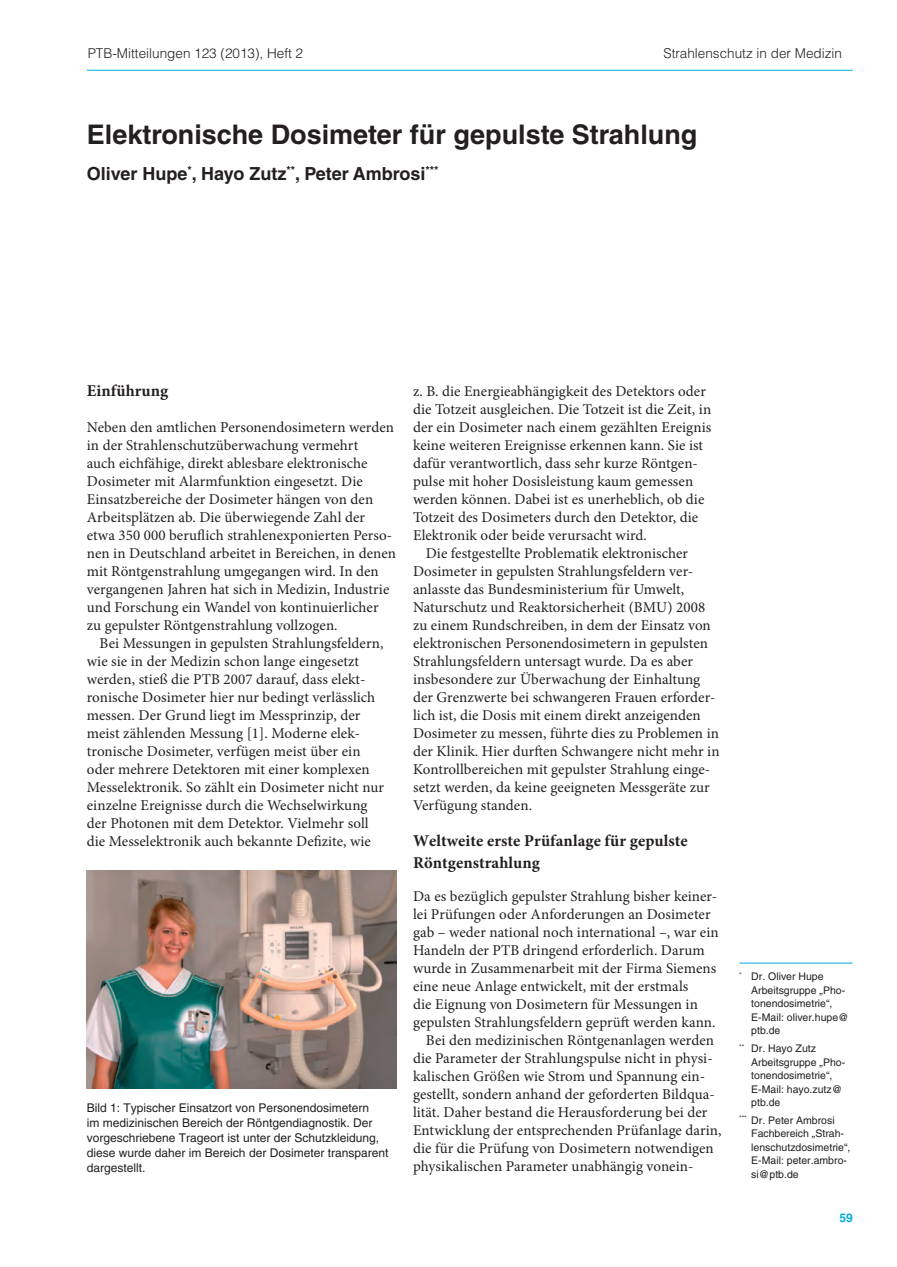
<style>
.page{position:relative;width:897px;height:1267px;background:#fff}
.page>*{position:absolute;margin:0;border:0;box-sizing:border-box;transform-origin:0 0}
.t1{font:700 27px "Helvetica LT Std";color:#231f20}
.t2{font:700 18px "Helvetica LT Std";color:#231f20}
.t3{font:700 16.5px/21px "Minion Pro";letter-spacing:.005em;color:#231f20}
.t4{font:15px/18px "Minion Pro";letter-spacing:.005em;color:#231f20}
.t5{font:300 13.5px "Helvetica LT Std";color:#231f20}
.t6{font:12px/15px "Helvetica LT Std";color:#231f20}
.t7{font:700 12px "Helvetica LT Std";color:#00acdd}
.t8{font:10.5px/13.5px "Helvetica LT Std";color:#231f20}
</style>
<div class="page">
<hr style="left:87px;top:70px;width:765px;height:1px;background:#00acdd">
<img style="left:87px;top:870px;width:309px;height:218px">
<hr style="left:739px;top:962px;width:113px;height:1px;background:#00acdd">
<p class="t5" style="left:88px;top:45px;width:217px">PTB-Mitteilungen 123 (2013), Heft 2</p>
<p class="t5" style="left:663px;top:45px;width:180px">Strahlenschutz in der Medizin</p>
<h1 class="t1" style="left:87px;top:118px;width:612px">Elektronische Dosimeter für gepulste Strahlung</h1>
<p class="t2" style="left:87px;top:163px;width:353px">Oliver Hupe<sup>*</sup>, Hayo Zutz<sup>**</sup>, Peter Ambrosi<sup>***</sup></p>
<p class="t3" style="left:87px;top:380px;width:83px">Einführung</p>
<p class="t4" style="left:87px;top:418px;width:310px">Neben den amtlichen Personendosimetern werden in der Strahlenschutzüberwachung vermehrt<br>auch eichfähige, direkt ablesbare elektronische Dosimeter mit Alarmfunktion eingesetzt. Die Einsatzbereiche der Dosimeter hängen von den Arbeitsplätzen ab. Die überwiegende Zahl der etwa 350 000 beruflich strahlenexponierten Perso&shy;nen in Deutschland arbeitet in Bereichen, in denen mit Röntgenstrahlung umgegangen wird. In den vergangenen Jahren hat sich in Medizin, Industrie und Forschung ein Wandel von kontinuierlicher zu gepulster Röntgenstrahlung vollzogen.</p>
<p class="t4" style="left:87px;top:634px;width:299px;text-indent:13px">Bei Messungen in gepulsten Strahlungsfeldern, wie sie in der Medizin schon lange eingesetzt werden, stieß die PTB 2007 darauf, dass elekt&shy;ronische Dosimeter hier nur bedingt verlässlich messen. Der Grund liegt im Messprinzip, der meist zählenden Messung [1]. Moderne elek&shy;tronische Dosimeter, verfügen meist über ein oder mehrere Detektoren mit einer komplexen Messelektronik. So zählt ein Dosimeter nicht nur einzelne Ereignisse durch die Wechselwirkung der Photonen mit dem Detektor. Vielmehr soll die Messelektronik auch bekannte Defizite, wie</p>
<p class="t6" style="left:87px;top:1100px;width:303px">Bild 1: Typischer Einsatzort von Personendosimetern<br>im medizinischen Bereich der Röntgendiagnostik. Der vorgeschriebene Trageort ist unter der Schutzkleidung, diese wurde daher im Bereich der Dosimeter transparent dargestellt.</p>
<p class="t4" style="left:413px;top:382px;width:294px">z. B. die Energieabhängigkeit des Detektors oder</p>
<p class="t4" style="left:413px;top:400px;width:299px">die Totzeit ausgleichen. Die Totzeit ist die Zeit, in</p>
<p class="t4" style="left:413px;top:418px;width:300px">der ein Dosimeter nach einem gezählten Ereignis</p>
<p class="t4" style="left:413px;top:436px;width:291px">keine weiteren Ereignisse erkennen kann. Sie ist</p>
<p class="t4" style="left:413px;top:454px;width:286px">dafür verantwortlich, dass sehr kurze Röntgen-</p>
<p class="t4" style="left:413px;top:472px;width:282px">pulse mit hoher Dosisleistung kaum gemessen</p>
<p class="t4" style="left:413px;top:490px;width:293px">werden können. Dabei ist es unerheblich, ob die</p>
<p class="t4" style="left:413px;top:508px;width:286px">Totzeit des Dosimeters durch den Detektor, die</p>
<p class="t4" style="left:413px;top:526px;width:235px">Elektronik oder beide verursacht wird.</p>
<p class="t4" style="left:426px;top:544px;width:264px">Die festgestellte Problematik elektronischer</p>
<p class="t4" style="left:413px;top:562px;width:282px">Dosimeter in gepulsten Strahlungsfeldern ver-</p>
<p class="t4" style="left:413px;top:580px;width:273px">anlasste das Bundesministerium für Umwelt,</p>
<p class="t4" style="left:413px;top:598px;width:293px">Naturschutz und Reaktorsicherheit (BMU) 2008</p>
<p class="t4" style="left:413px;top:616px;width:299px">zu einem Rundschreiben, in dem der Einsatz von</p>
<p class="t4" style="left:413px;top:634px;width:296px">elektronischen Personendosimetern in gepulsten</p>
<p class="t4" style="left:413px;top:652px;width:281px">Strahlungsfeldern untersagt wurde. Da es aber</p>
<p class="t4" style="left:413px;top:670px;width:289px">insbesondere zur Überwachung der Einhaltung</p>
<p class="t4" style="left:413px;top:688px;width:304px">der Grenzwerte bei schwangeren Frauen erforder-</p>
<p class="t4" style="left:413px;top:706px;width:289px">lich ist, die Dosis mit einem direkt anzeigenden</p>
<p class="t4" style="left:413px;top:724px;width:307px">Dosimeter zu messen, führte dies zu Problemen in</p>
<p class="t4" style="left:413px;top:742px;width:308px">der Klinik. Hier durften Schwangere nicht mehr in</p>
<p class="t4" style="left:413px;top:760px;width:299px">Kontrollbereichen mit gepulster Strahlung einge-</p>
<p class="t4" style="left:413px;top:778px;width:298px">setzt werden, da keine geeigneten Messgeräte zur</p>
<p class="t4" style="left:413px;top:796px;width:120px">Verfügung standen.</p>
<p class="t3" style="left:413px;top:830px;width:276px">Weltweite erste Prüfanlage für gepulste<br>Röntgenstrahlung</p>
<p class="t4" style="left:413px;top:886px;width:306px">Da es bezüglich gepulster Strahlung bisher keiner-</p>
<p class="t4" style="left:413px;top:904px;width:299px">lei Prüfungen oder Anforderungen an Dosimeter</p>
<p class="t4" style="left:413px;top:922px;width:307px">gab – weder national noch international –, war ein</p>
<p class="t4" style="left:413px;top:940px;width:293px">Handeln der PTB dringend erforderlich. Darum</p>
<p class="t4" style="left:413px;top:958px;width:304px">wurde in Zusammenarbeit mit der Firma Siemens</p>
<p class="t4" style="left:413px;top:976px;width:277px">eine neue Anlage entwickelt, mit der erstmals</p>
<p class="t4" style="left:413px;top:994px;width:286px">die Eignung von Dosimetern für Messungen in</p>
<p class="t4" style="left:413px;top:1012px;width:304px">gepulsten Strahlungsfeldern geprüft werden kann.</p>
<p class="t4" style="left:426px;top:1030px;width:290px">Bei den medizinischen Röntgenanlagen werden</p>
<p class="t4" style="left:413px;top:1048px;width:301px">die Parameter der Strahlungspulse nicht in physi-</p>
<p class="t4" style="left:413px;top:1066px;width:293px">kalischen Größen wie Strom und Spannung ein-</p>
<p class="t4" style="left:413px;top:1084px;width:303px">gestellt, sondern anhand der geforderten Bildqua-</p>
<p class="t4" style="left:413px;top:1102px;width:296px">lität. Daher bestand die Herausforderung bei der</p>
<p class="t4" style="left:413px;top:1120px;width:310px">Entwicklung der entsprechenden Prüfanlage darin,</p>
<p class="t4" style="left:413px;top:1138px;width:302px">die für die Prüfung von Dosimetern notwendigen</p>
<p class="t4" style="left:413px;top:1156px;width:282px">physikalischen Parameter unabhängig vonein-</p>
<p class="t8" style="left:751px;top:969px;width:99px;text-indent:-12px"><sup>*</sup> Dr. Oliver Hupe<br>Arbeitsgruppe „Pho&shy;tonendosimetrie“,<br>E-Mail: oliver.hupe@ ptb.de</p>
<p class="t8" style="left:751px;top:1041px;width:95px;text-indent:-12px"><sup>**</sup> Dr. Hayo Zutz<br>Arbeitsgruppe „Pho&shy;tonendosimetrie“,<br>E-Mail: hayo.zutz@ ptb.de</p>
<p class="t8" style="left:751px;top:1113px;width:101px;text-indent:-12px"><sup>***</sup> Dr. Peter Ambrosi<br>Fachbereich „Strah&shy;lenschutzdosimetrie“,<br>E-Mail: peter.ambro&shy;si@ptb.de</p>
<p class="t7" style="left:839px;top:1210px;width:15px">59</p>
</div>
